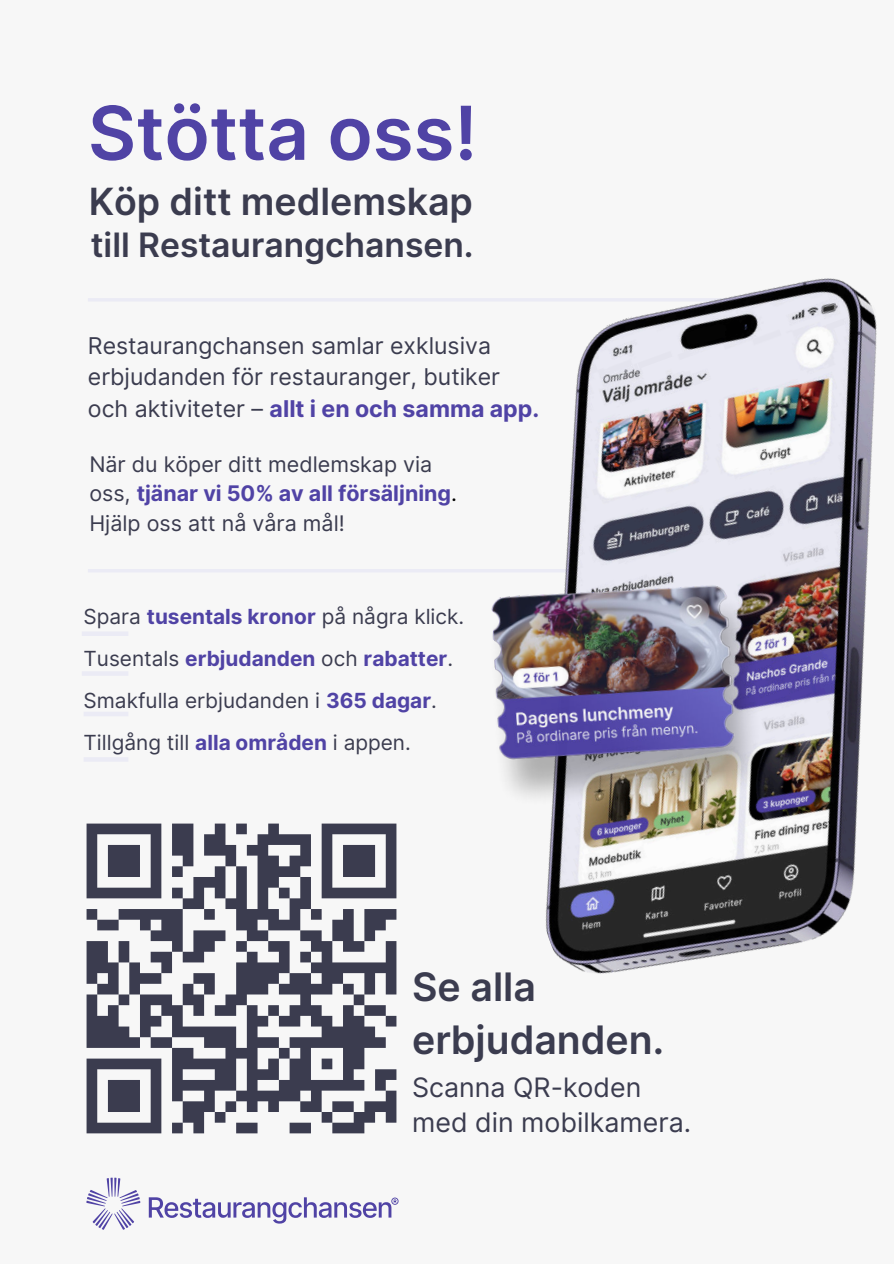
<style>
.page{position:relative;width:894px;height:1264px;background:#fff}
.page>*{position:absolute;margin:0;border:0;box-sizing:border-box;transform-origin:0 0}
.t1{font:600 74.4px "Inter";color:#5043a5}
.t2{font:600 39.15px/53.6px "Inter";color:#3b3c4f}
.t3{font:600 37.5px "Inter";color:#3b3c4f}
.t4{font:600 33.6px "Inter";color:#3b3c4f}
.t5{font:26.7px/35.7px "Inter";color:#3b3c4f}
.t6{font:23.1px/31.5px "Inter";color:#3b3c4f}
.t7{font:21.45px/29.2px "Inter";color:#3b3c4f}
.t8{font:20.85px/42px "Inter";color:#3b3c4f}
.s1{font-weight:700;color:#5043a5}
.s2{color:#000}
</style>
<div class="page">
<div style="left:0;top:0;width:893px;height:1263px;background:#f7f7f7"></div>
<hr style="left:88px;top:569px;width:700px;height:3px;background:#ebebf5">
<hr style="left:88px;top:298px;width:700px;height:3px;background:#ebebf5">
<div style="left:82px;top:631px;width:46px;height:5px;background:#ebebf5"></div>
<hr style="left:82px;top:671px;width:46px;height:4px;background:#ebebf5">
<div style="left:84px;top:711px;width:44px;height:5px;background:#ebebf5"></div>
<hr style="left:84px;top:757px;width:44px;height:4px;background:#ebebf5">
<svg style="left:86px;top:1177px;width:54px;height:52px"></svg>
<svg style="left:149px;top:1197px;width:249px;height:26px"></svg>
<svg style="left:86px;top:823px;width:311px;height:311px"></svg>
<img style="left:357px;top:278px;width:520px;height:748px">
<img style="left:469px;top:570px;width:313px;height:256px">
<h1 class="t1" style="left:88px;top:79px;width:391px">Stötta oss!</h1>
<h3 class="t3" style="left:89px;top:174px;width:385px">Köp ditt medlemskap</h3>
<h3 class="t4" style="left:91px;top:220px;width:384px">till Restaurangchansen.</h3>
<p class="t6" style="left:88px;top:330px;width:453px">Restaurangchansen samlar exklusiva erbjudanden för restauranger, butiker och aktiviteter – <span class="s1">allt i en och samma app.</span></p>
<p class="t7" style="left:89px;top:450px;width:369px">När du köper ditt medlemskap via oss, <span class="s1">tjänar vi 50% av all försäljning</span><span class="s2">.<br></span>Hjälp oss att nå våra mål!</p>
<p class="t8" style="left:84px;top:595px;width:382px">Spara <span class="s1">tusentals kronor</span> på några klick.<br>Tusentals <span class="s1">erbjudanden</span> och <span class="s1">rabatter</span>.<br>Smakfulla erbjudanden i <span class="s1">365 dagar</span>.<br>Tillgång till <span class="s1">alla områden</span> i appen.</p>
<h2 class="t2" style="left:412px;top:959px;width:253px">Se alla erbjudanden.</h2>
<p class="t5" style="left:412px;top:1069px;width:280px">Scanna QR-koden med din mobilkamera.</p>
</div>
